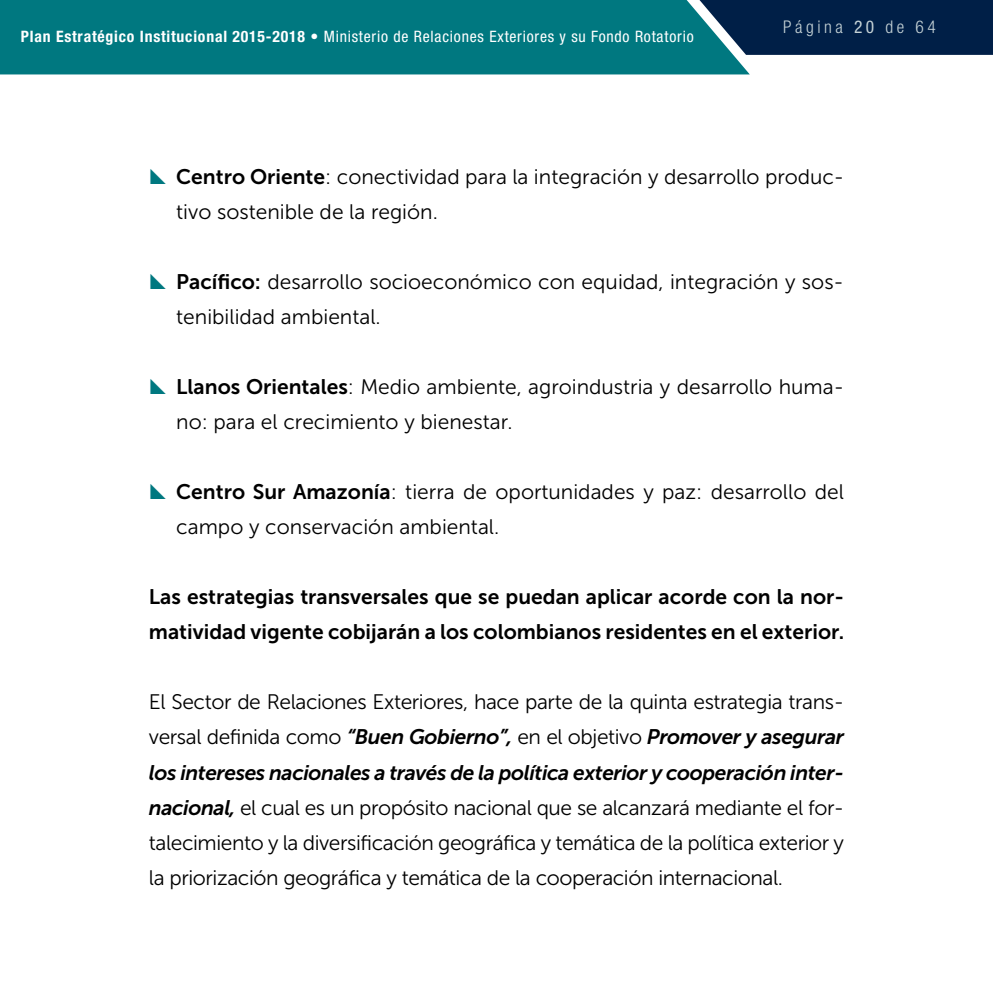
<style>
.page{position:relative;width:993px;height:993px;background:#fff}
.page>*{position:absolute;margin:0;border:0;box-sizing:border-box;transform-origin:0 0}
.t1{font:21px/35px "Museo Sans 300";color:#000}
.t2{font:italic 21px/35px "Museo Sans 700";letter-spacing:-.02em;color:#000}
.t3{font:21px/35px "Museo Sans 700";color:#000}
.t4{font:21px "Museo Sans 300";letter-spacing:-.02em;color:#000}
.t5{font:300 condensed 17.5px "Helvetica Neue LT Std";letter-spacing:.2em;color:#c5d2d6}
.t6{font:condensed 15.75px "Helvetica Neue LT Std";letter-spacing:.05em;color:#fff}
.s1{font-weight:700}
.s2{font-weight:400}
.s3{font-family:"Museo Sans 700"}
.s4{font-family:"Museo Sans 300";font-style:normal}
.s5{font-family:"Museo Sans 700";font-style:italic}
</style>
<div class="page">
<div style="left:749px;top:0;width:243px;height:55px;background:#001f47"></div>
<div style="left:0;top:0;width:749px;height:74px;background:#007880"></div>
<p class="t6" style="left:21px;top:28px;width:674px"><span class="s1">Plan Estratégico Institucional 2015-2018</span> • Ministerio de Relaciones Exteriores y su Fondo Rotatorio</p>
<p class="t5" style="left:783px;top:17px;width:154px">Página <span class="s2">20</span> de 64</p>
<p class="t1" style="left:176px;top:159px;width:669px"><span class="s3">Centro Oriente</span>: conectividad para la integración y desarrollo produc&shy;tivo sostenible de la región.</p>
<p class="t1" style="left:176px;top:264px;width:669px"><span class="s3">Pacífico:</span> desarrollo socioeconómico con equidad, integración y sos&shy;tenibilidad ambiental.</p>
<p class="t1" style="left:176px;top:369px;width:669px"><span class="s3">Llanos Orientales</span>: Medio ambiente, agroindustria y desarrollo huma&shy;no: para el crecimiento y bienestar.</p>
<p class="t1" style="left:176px;top:474px;width:669px"><span class="s3">Centro Sur Amazonía</span>: tierra de oportunidades y paz: desarrollo del campo y conservación ambiental.</p>
<p class="t3" style="left:149px;top:579px;width:696px">Las estrategias transversales que se puedan aplicar acorde con la nor&shy;matividad vigente cobijarán a los colombianos residentes en el exterior.</p>
<p class="t4" style="left:149px;top:690px;width:696px">El Sector de Relaciones Exteriores, hace parte de la quinta estrategia trans-</p>
<p class="t2" style="left:149px;top:719px;width:696px"><span class="s4">versal definida como</span> “Buen Gobierno”, <span class="s4">en el objetivo</span> Promover y asegurar los intereses nacionales a través de la política exterior y cooperación inter-</p>
<p class="t1" style="left:149px;top:789px;width:696px;text-align:justify"><span class="s5">nacional,</span> el cual es un propósito nacional que se alcanzará mediante el for&shy;talecimiento y la diversificación geográfica y temática de la política exterior y la priorización geográfica y temática de la cooperación internacional.</p>
</div>
